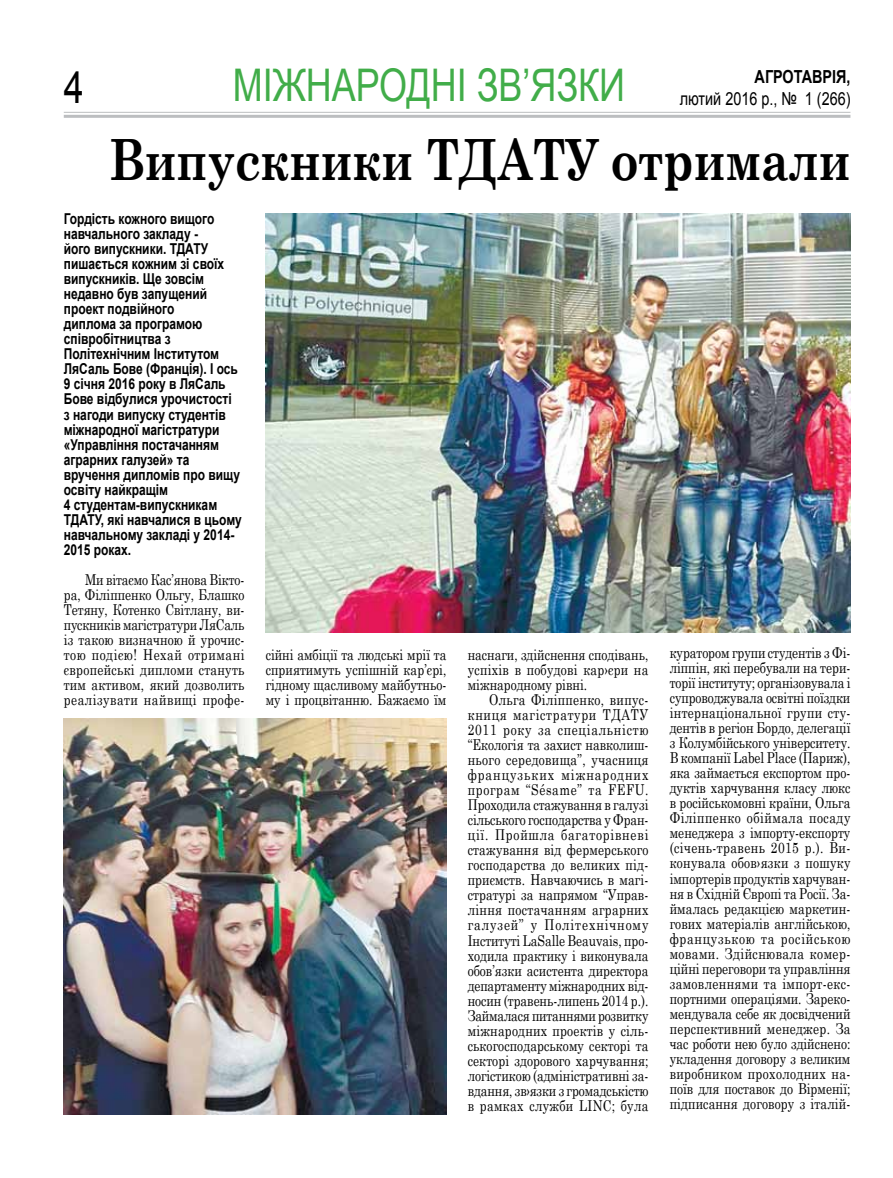
<style>
.page{position:relative;width:893px;height:1178px;background:#fff}
.page>*{position:absolute;margin:0;border:0;box-sizing:border-box;transform-origin:0 0}
.t1{font:700 57px "Century Schoolbook";color:#000;scale:.8 1}
.t2{font:45px "Arial";color:#41ad49;scale:.8 1}
.t3{font:45px "Arial";color:#000;scale:.8 1}
.t4{font:18px "Arial";color:#000;scale:.8 1}
.t5{font:700 18px "Arial";color:#000;scale:.8 1}
.t6{font:15px/15px "Century Schoolbook";color:#000;text-align:justify;scale:.8 1}
.t7{font:700 15px/15px "Arial";color:#000;scale:.8 1}
</style>
<div class="page">
<hr style="left:64px;top:112px;width:786px;height:1px;background:#bcbec0">
<hr style="left:64px;top:115px;width:786px;height:3px;background:#bcbec0">
<img style="left:64px;top:719px;width:382px;height:395px">
<img style="left:266px;top:214px;width:584px;height:418px">
<h2 class="t3" style="left:64px;top:58px;width:27px">4</h2>
<h2 class="t2" style="left:233px;top:56px;width:492px">Міжнародн і зв’язки</h2>
<p class="t5" style="left:755px;top:65px;width:121px">АГРОТАВРІЯ,</p>
<p class="t4" style="left:680px;top:87px;width:215px">лютий 2016 р., № 1 (266)</p>
<h1 class="t1" style="left:109px;top:115px;width:928px">Випускники ТДАТУ отримали</h1>
<p class="t7" style="left:64px;top:212px;width:224px">Гордість кожного вищого навчального закладу -<br>його випускники. ТДАТУ пишається кожним зі своїх випускників. Ще зовсім недавно був запущений проект подвійного<br>диплома за програмою співробітництва з<br>Політехнічним Інститутом<br>ЛяСаль Бове (Франція). І ось<br>9 січня 2016 року в ЛяСаль<br>Бове відбулися урочистості<br>з нагоди випуску студентів міжнародної магістратури «Управління постачанням аграрних галузей» та вручення дипломів про вищу освіту найкращім<br>4 студентам-випускникам<br>ТДАТУ, які навчалися в цьому навчальному закладі у 2014-<br>2015 роках.</p>
<p class="t6" style="left:64px;top:570px;width:227px;text-indent:21px">Ми вітаємо Кас’янова Вікто&shy;ра, Філіппенко Ольгу, Блашко Тетяну, Котенко Світлану, ви&shy;пускників магістратури ЛяСаль із такою визначною й урочис&shy;тою подією! Нехай отримані європейські дипломи стануть тим активом, який дозволить реалізувати найвищі профе-</p>
<p class="t6" style="left:266px;top:646px;width:227px">сійні амбіції та людські мрії та сприятимуть успішній кар’єрі, гідному щасливому майбутньо&shy;му і процвітанню. Бажаємо їм</p>
<p class="t6" style="left:468px;top:646px;width:227px">наснаги, здійснення сподівань, успіхів в побудові кар›єри на міжнародному рівні.</p>
<p class="t6" style="left:468px;top:691px;width:227px;text-indent:21px">Ольга Філіппенко, випус&shy;книця магістратури ТДАТУ 2011 року за спеціальністю “Екологія та захист навколиш&shy;нього середовища”, учасниця французьких міжнародних програм “Sésame” та FEFU.<br>Проходила стажування в галузі сільського господарства у Фран&shy;ції. Пройшла багаторівневі стажування від фермерського господарства до великих під&shy;приємств. Навчаючись в магі&shy;стратурі за напрямом “Управ&shy;ління постачанням аграрних галузей” у Політехнічному Інституті LaSalle Beauvais, про&shy;ходила практику і виконувала обов’язки асистента директора департаменту міжнародних від&shy;носин (травень-липень 2014 р.).<br>Займалася питаннями розвитку міжнародних проектів у сіль&shy;ськогосподарському секторі та секторі здорового харчування; логістикою (адміністративні за&shy;вдання, зв›язки з громадськістю в рамках служби LINC; була</p>
<p class="t6" style="left:670px;top:644px;width:227px">куратором групи студентів з Фі&shy;ліппін, які перебували на тери&shy;торії інституту; організовувала і супроводжувала освітні поїздки інтернаціональної групи сту&shy;дентів в регіон Бордо, делегації з Колумбійського університету.<br>В компанії Label Place (Париж), яка займається експортом про&shy;дуктів харчування класу люкс в російськомовні країни, Ольга Філіппенко обіймала посаду менеджера з імпорту-експорту (січень-травень 2015 р.). Ви&shy;конувала обов›язки з пошуку імпортерів продуктів харчуван&shy;ня в Східній Європі та Росії. За&shy;ймалась редакцією маркетин&shy;гових матеріалів англійською, французькою та російською мовами. Здійснювала комер&shy;ційні переговори та управління замовленнями та імпорт-екс&shy;портними операціями. Зареко&shy;мендувала себе як досвідчений перспективний менеджер. За час роботи нею було здійснено: укладення договору з великим виробником прохолодних на&shy;поїв для поставок до Вірменії; підписання договору з італій-</p>
</div>
